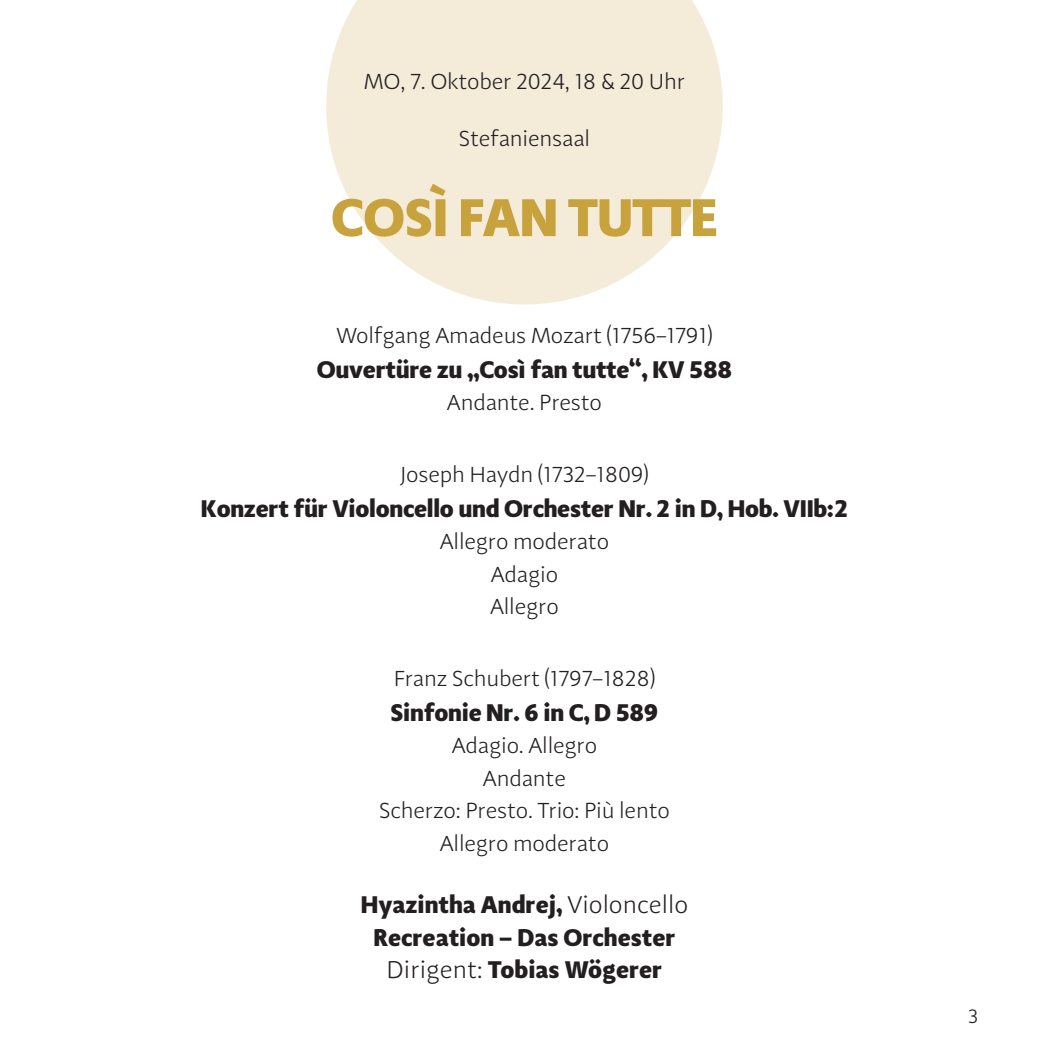
<style>
.page{position:relative;width:1049px;height:1049px;background:#fff}
.page>*{position:absolute;margin:0;border:0;box-sizing:border-box;transform-origin:0 0}
.t1{font:900 55px "Adagio Sans";letter-spacing:-.01em;color:#c8a23c}
.t2{font:900 25px/32.5px "Adagio Sans";letter-spacing:-.01em;color:#231f20;text-align:center}
.t3{font:300 22.5px/32.5px "Adagio Sans";letter-spacing:-.01em;color:#231f20;text-align:center}
.t4{font:300 20px "Adagio Sans";color:#231f20}
.s1{font-weight:300}
</style>
<div class="page">
<svg style="left:326px;top:0;width:397px;height:304px;fill:#f4ecd9"></svg>
<p class="t3" style="left:364px;top:65px;width:323px">MO, 7. Oktober 2024, 18 &amp; 20 Uhr</p>
<p class="t3" style="left:459px;top:122px;width:133px">Stefaniensaal</p>
<h1 class="t1" style="left:331px;top:180px;width:388px">COSÌ FAN TUTTE</h1>
<p class="t3" style="left:336px;top:319px;width:377px">Wolfgang Amadeus Mozart (1756–1791)</p>
<p class="t2" style="left:317px;top:353px;width:417px">Ouvertüre zu „Così fan tutte“, KV 588</p>
<p class="t3" style="left:447px;top:386px;width:157px">Andante. Presto</p>
<p class="t3" style="left:400px;top:458px;width:250px">Joseph Haydn (1732–1809)</p>
<p class="t2" style="left:201px;top:492px;width:649px">Konzert für Violoncello und Orchester Nr. 2 in D, Hob. VIIb:2</p>
<p class="t3" style="left:440px;top:525px;width:171px">Allegro moderato<br>Adagio<br>Allegro</p>
<p class="t3" style="left:394px;top:662px;width:263px">Franz Schubert (1797–1828)</p>
<p class="t2" style="left:390px;top:696px;width:270px">Sinfonie Nr. 6 in C, D 589</p>
<p class="t3" style="left:379px;top:729px;width:292px">Adagio. Allegro<br>Andante<br>Scherzo: Presto. Trio: Più lento<br>Allegro moderato</p>
<p class="t2" style="left:361px;top:889px;width:329px">Hyazintha Andrej, <span class="s1">Violoncello<br></span>Recreation – Das Orchester<br><span class="s1">Dirigent:</span> Tobias Wögerer</p>
<p class="t4" style="left:968px;top:1004px;width:12px">3</p>
</div>
